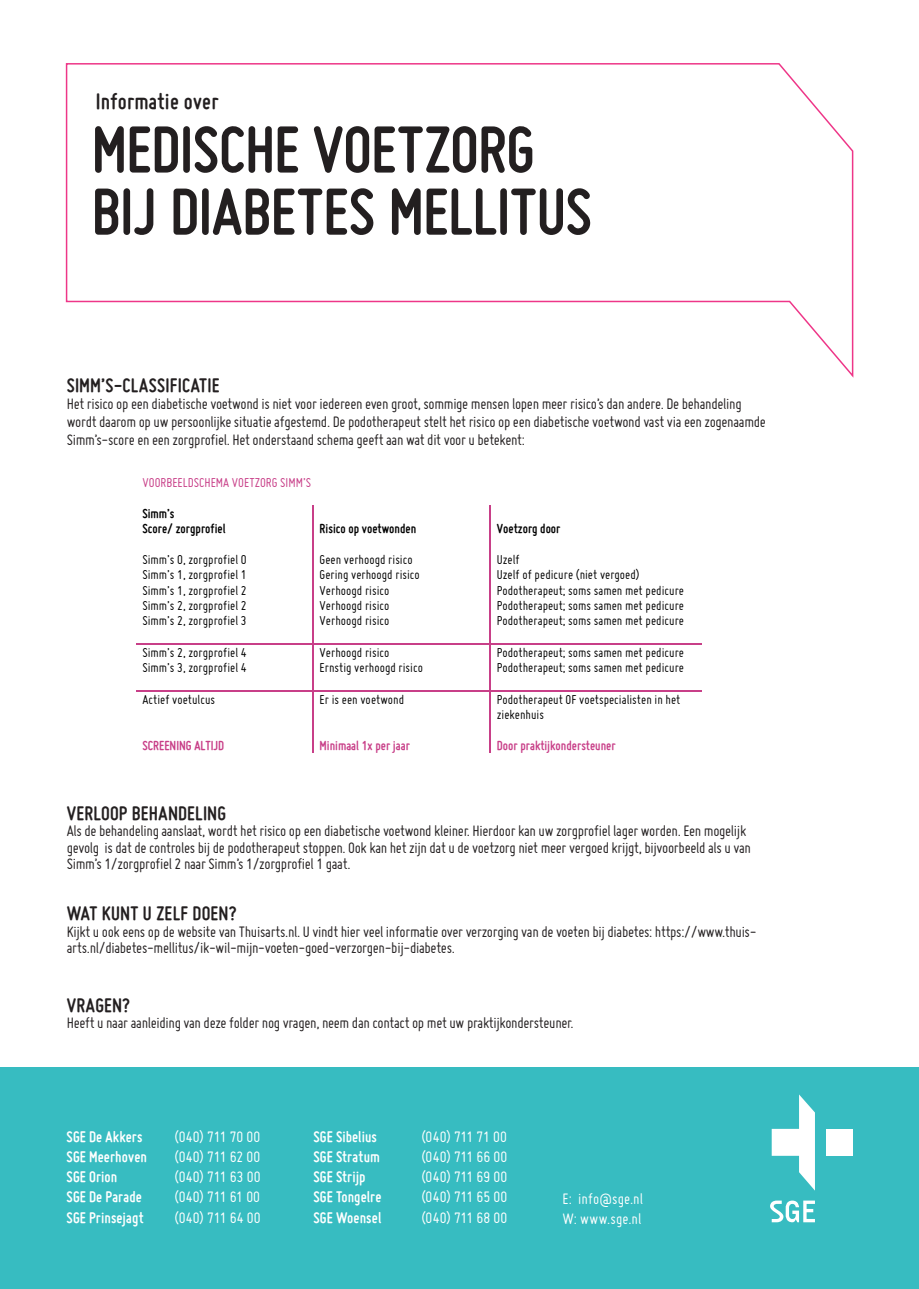
<style>
.page{position:relative;width:919px;height:1289px;background:#fff}
.page>*{position:absolute;margin:0;border:0;box-sizing:border-box;transform-origin:0 0}
.t1{font:700 69px "Miso";letter-spacing:-.005em;color:#231f20}
.t2{font:700 24px "Miso";letter-spacing:.01em;color:#231f20}
.kopje{font:700 21px "Miso";letter-spacing:.01em;color:#231f20}
.kopje-2{font:16.5px/16.5px "Miso";letter-spacing:-.02em;color:#231f20}
.t3{font:16.5px "Miso";letter-spacing:.005em;color:#fff}
.t4{font:700 16.5px "Miso";letter-spacing:.005em;color:#fff}
.t5{font:14.1px/15px "Miso";color:#000}
.t6{font:700 14.1px "Miso";color:#c83f88}
.t7{font:700 14.1px "Miso";color:#000}
.t8{font:14.1px/30.3px "Miso";color:#c83f88}
.s1{font-weight:700;color:#000}
</style>
<div class="page">
<svg style="left:65px;top:63px;width:789px;height:315px"></svg>
<div style="left:0;top:1067px;width:918px;height:221px;background:#37bcc1"></div>
<svg style="left:770px;top:1200px;width:44px;height:22px"></svg>
<div style="left:825px;top:1128px;width:27px;height:27px;background:#fff"></div>
<svg style="left:771px;top:1094px;width:43px;height:96px"></svg>
<hr style="left:312px;top:505px;width:2px;height:47px;background:#c83f88">
<hr style="left:489px;top:505px;width:2px;height:47px;background:#c83f88">
<svg style="left:312px;top:552px;width:2px;height:60px"></svg>
<svg style="left:489px;top:552px;width:2px;height:60px"></svg>
<hr style="left:312px;top:612px;width:2px;height:30px;background:#c83f88">
<hr style="left:489px;top:612px;width:2px;height:30px;background:#c83f88">
<hr style="left:136px;top:642px;width:176px;height:2px;background:#c83f88">
<hr style="left:314px;top:642px;width:175px;height:2px;background:#c83f88">
<hr style="left:491px;top:642px;width:210px;height:2px;background:#c83f88">
<svg style="left:312px;top:642px;width:2px;height:17px"></svg>
<svg style="left:489px;top:642px;width:2px;height:17px"></svg>
<hr style="left:312px;top:659px;width:2px;height:31px;background:#c83f88">
<hr style="left:489px;top:659px;width:2px;height:31px;background:#c83f88">
<hr style="left:136px;top:690px;width:176px;height:1px;background:#c83f88">
<hr style="left:314px;top:690px;width:175px;height:1px;background:#c83f88">
<hr style="left:491px;top:690px;width:210px;height:1px;background:#c83f88">
<hr style="left:312px;top:691px;width:2px;height:46px;background:#c83f88">
<hr style="left:489px;top:691px;width:2px;height:46px;background:#c83f88">
<svg style="left:312px;top:737px;width:2px;height:15px"></svg>
<svg style="left:489px;top:737px;width:2px;height:15px"></svg>
<p class="t2" style="left:96px;top:88px;width:124px">Informatie over</p>
<p class="t1" style="left:91px;top:110px;width:445px">MEDISCHE VOETZORG</p>
<p class="t1" style="left:91px;top:172px;width:502px">BIJ DIABETES MELLITUS</p>
<p class="kopje" style="left:67px;top:373px;width:154px">SIMM’S-CLASSIFICATIE</p>
<p class="kopje-2" style="left:67px;top:394px;width:700px;line-height:18px">Het risico op een diabetische voetwond is niet voor iedereen even groot, sommige mensen lopen meer risico’s dan andere. De behandeling wordt daarom op uw persoonlijke situatie afgestemd. De podotherapeut stelt het risico op een diabetische voetwond vast via een zogenaamde<br>Simm’s-score en een zorgprofiel. Het onderstaand schema geeft aan wat dit voor u betekent:</p>
<p class="t8" style="left:142px;top:467px;width:170px">VOORBEELDSCHEMA VOETZORG SIMM’S<br><span class="s1">Simm’s</span></p>
<p class="t7" style="left:142px;top:521px;width:84px">Score/ zorgprofiel</p>
<p class="t7" style="left:319px;top:521px;width:98px">Risico op voetwonden</p>
<p class="t7" style="left:496px;top:521px;width:65px">Voetzorg door</p>
<p class="t5" style="left:142px;top:552px;width:106px">Simm’s 0, zorgprofiel 0</p>
<p class="t5" style="left:319px;top:552px;width:95px">Geen verhoogd risico</p>
<p class="t5" style="left:496px;top:552px;width:24px">Uzelf</p>
<p class="t5" style="left:142px;top:567px;width:106px">Simm’s 1, zorgprofiel 1</p>
<p class="t5" style="left:319px;top:567px;width:102px">Gering verhoogd risico</p>
<p class="t5" style="left:496px;top:567px;width:144px">Uzelf of pedicure (niet vergoed)</p>
<p class="t5" style="left:142px;top:582px;width:106px">Simm’s 1, zorgprofiel 2</p>
<p class="t5" style="left:319px;top:582px;width:71px">Verhoogd risico</p>
<p class="t5" style="left:496px;top:582px;width:189px">Podotherapeut; soms samen met pedicure</p>
<p class="t5" style="left:142px;top:597px;width:106px">Simm’s 2, zorgprofiel 2</p>
<p class="t5" style="left:319px;top:597px;width:71px">Verhoogd risico</p>
<p class="t5" style="left:496px;top:597px;width:189px">Podotherapeut; soms samen met pedicure</p>
<p class="t5" style="left:142px;top:612px;width:106px">Simm’s 2, zorgprofiel 3</p>
<p class="t5" style="left:319px;top:612px;width:71px">Verhoogd risico</p>
<p class="t5" style="left:496px;top:612px;width:189px">Podotherapeut; soms samen met pedicure</p>
<p class="t5" style="left:142px;top:644px;width:106px">Simm’s 2, zorgprofiel 4</p>
<p class="t5" style="left:319px;top:644px;width:71px">Verhoogd risico</p>
<p class="t5" style="left:496px;top:644px;width:189px">Podotherapeut; soms samen met pedicure</p>
<p class="t5" style="left:142px;top:660px;width:106px">Simm’s 3, zorgprofiel 4</p>
<p class="t5" style="left:319px;top:660px;width:105px">Ernstig verhoogd risico</p>
<p class="t5" style="left:496px;top:660px;width:189px">Podotherapeut; soms samen met pedicure</p>
<p class="t5" style="left:142px;top:692px;width:74px">Actief voetulcus</p>
<p class="t5" style="left:319px;top:692px;width:86px">Er is een voetwond</p>
<p class="t5" style="left:496px;top:692px;width:185px">Podotherapeut OF voetspecialisten in het ziekenhuis</p>
<p class="t6" style="left:142px;top:737px;width:83px">SCREENING ALTIJD</p>
<p class="t6" style="left:319px;top:737px;width:92px">Minimaal 1x per jaar</p>
<p class="t6" style="left:496px;top:737px;width:120px">Door praktijkondersteuner</p>
<p class="kopje" style="left:67px;top:801px;width:161px">VERLOOP BEHANDELING</p>
<p class="kopje-2" style="left:67px;top:822px;width:685px">Als de behandeling aanslaat, wordt het risico op een diabetische voetwond kleiner. Hierdoor kan uw zorgprofiel lager worden. Een mogelijk gevolg is dat de controles bij de podotherapeut stoppen. Ook kan het zijn dat u de voetzorg niet meer vergoed krijgt, bijvoorbeeld als u van<br>Simm’s 1/zorgprofiel 2 naar Simm’s 1/zorgprofiel 1 gaat.</p>
<p class="kopje" style="left:67px;top:901px;width:171px">WAT KUNT U ZELF DOEN?</p>
<p class="kopje-2" style="left:67px;top:923px;width:691px">Kijkt u ook eens op de website van Thuisarts.nl. U vindt hier veel informatie over verzorging van de voeten bij diabetes: https://www.thuis&shy;arts.nl/diabetes-mellitus/ik-wil-mijn-voeten-goed-verzorgen-bij-diabetes.</p>
<p class="kopje" style="left:67px;top:993px;width:65px">VRAGEN?</p>
<p class="kopje-2" style="left:67px;top:1014px;width:508px">Heeft u naar aanleiding van deze folder nog vragen, neem dan contact op met uw praktijkondersteuner.</p>
<p class="t4" style="left:67px;top:1126px;width:77px">SGE De Akkers</p>
<p class="t3" style="left:175px;top:1127px;width:87px">(040) 711 70 00</p>
<p class="t4" style="left:67px;top:1147px;width:82px">SGE Meerhoven</p>
<p class="t3" style="left:175px;top:1147px;width:87px">(040) 711 62 00</p>
<p class="t4" style="left:67px;top:1167px;width:52px">SGE Orion</p>
<p class="t3" style="left:175px;top:1167px;width:87px">(040) 711 63 00</p>
<p class="t4" style="left:67px;top:1187px;width:77px">SGE De Parade</p>
<p class="t3" style="left:175px;top:1187px;width:87px">(040) 711 61 00</p>
<p class="t4" style="left:67px;top:1207px;width:79px">SGE Prinsejagt</p>
<p class="t3" style="left:175px;top:1208px;width:88px">(040) 711 64 00</p>
<p class="t4" style="left:313px;top:1126px;width:65px">SGE Sibelius</p>
<p class="t3" style="left:421px;top:1127px;width:87px">(040) 711 71 00</p>
<p class="t4" style="left:313px;top:1147px;width:68px">SGE Stratum</p>
<p class="t3" style="left:421px;top:1147px;width:87px">(040) 711 66 00</p>
<p class="t4" style="left:313px;top:1167px;width:54px">SGE Strijp</p>
<p class="t3" style="left:421px;top:1167px;width:87px">(040) 711 69 00</p>
<p class="t4" style="left:313px;top:1187px;width:70px">SGE Tongelre</p>
<p class="t3" style="left:421px;top:1187px;width:87px">(040) 711 65 00</p>
<p class="t4" style="left:313px;top:1207px;width:69px">SGE Woensel</p>
<p class="t3" style="left:421px;top:1208px;width:87px">(040) 711 68 00</p>
<p class="t3" style="left:562px;top:1189px;width:82px">E: info@sge.nl</p>
<p class="t3" style="left:562px;top:1209px;width:80px">W: www.sge.nl</p>
</div>
